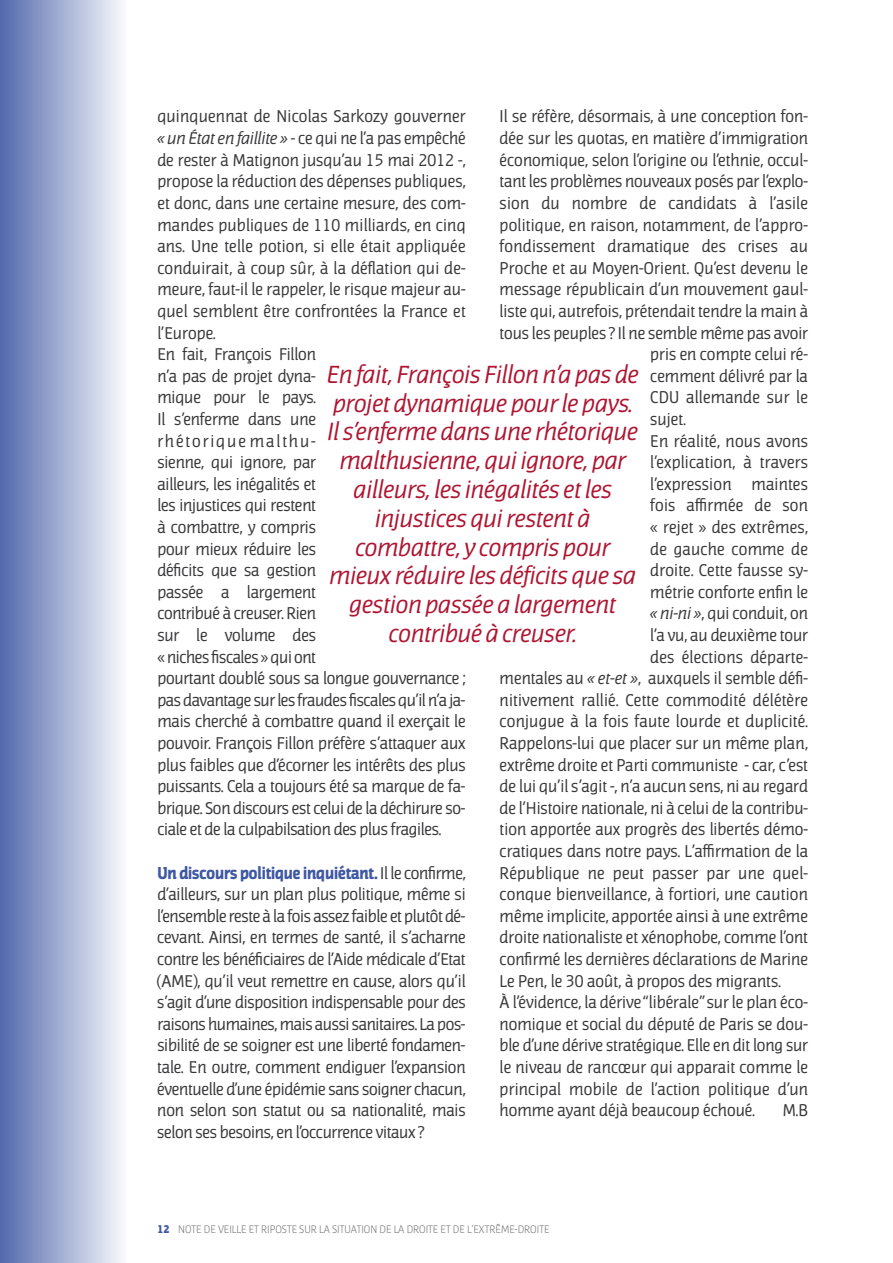
<style>
.page{position:relative;width:893px;height:1263px;background:#fff}
.page>*{position:absolute;margin:0;border:0;box-sizing:border-box;transform-origin:0 0}
.t1{font:italic 24px/28.8px "Jaures";color:#ae1632;text-align:center}
.t2{font:16.5px/21.6px "Jaures";letter-spacing:.005em;color:#39383a}
.t3{font:300 10.5px "Jaures";letter-spacing:.005em;color:#747475}
.s1{font-style:italic}
.s2{font-weight:700;color:#3f58a2}
.s3{font-weight:900;color:#3f58a2}
</style>
<div class="page">
<div style="left:0;top:0;width:127px;height:1263px;background:linear-gradient(to right,#5168ab,#fbfcfd)"></div>
<p class="t2" style="left:157px;top:106px;width:310px">quinquennat de Nicolas Sarkozy gouverner <span class="s1">« un État en faillite »</span> - ce qui ne l’a pas empêché de rester à Matignon jusqu’au 15 mai 2012 -, propose la réduction des dépenses publiques, et donc, dans une certaine mesure, des com&shy;mandes publiques de 110 milliards, en cinq ans. Une telle potion, si elle était appliquée conduirait, à coup sûr, à la déflation qui de&shy;meure, faut-il le rappeler, le risque majeur au&shy;quel semblent être confrontées la France et l’Europe.<br>En fait, François Fillon<br>n’a pas de projet dyna-<br>mique pour le pays.<br>Il s’enferme dans une<br>rhétorique malthu-<br>sienne, qui ignore, par<br>ailleurs, les inégalités et<br>les injustices qui restent<br>à combattre, y compris<br>pour mieux réduire les<br>déficits que sa gestion<br>passée a largement<br>contribué à creuser. Rien<br>sur le volume des<br>« niches fiscales » qui ont<br>pourtant doublé sous sa longue gouvernance ; pas davantage sur les fraudes fiscales qu’il n’a ja&shy;mais cherché à combattre quand il exerçait le pouvoir. François Fillon préfère s’attaquer aux plus faibles que d’écorner les intérêts des plus puissants. Cela a toujours été sa marque de fa&shy;brique. Son discours est celui de la déchirure so&shy;ciale et de la culpabilsation des plus fragiles.</p>
<p class="t2" style="left:157px;top:862px;width:310px;text-align:justify"><span class="s2">Un discours politique inquiétant.</span> Il le confirme, d’ailleurs, sur un plan plus politique, même si l’ensemble reste à la fois assez faible et plutôt dé&shy;cevant. Ainsi, en termes de santé, il s’acharne contre les bénéficiaires de l’Aide médicale d’Etat (AME), qu’il veut remettre en cause, alors qu’il s’agit d’une disposition indispensable pour des raisons humaines, mais aussi sanitaires. La pos&shy;sibilité de se soigner est une liberté fondamen&shy;tale. En outre, comment endiguer l’expansion éventuelle d’une épidémie sans soigner chacun, non selon son statut ou sa nationalité, mais selon ses besoins, en l’occurrence vitaux ?</p>
<p class="t2" style="left:500px;top:106px;width:310px">Il se réfère, désormais, à une conception fon-</p>
<p class="t2" style="left:500px;top:128px;width:310px">dée sur les quotas, en matière d’immigration</p>
<p class="t2" style="left:500px;top:149px;width:310px">économique, selon l’origine ou l’ethnie, occul-</p>
<p class="t2" style="left:500px;top:171px;width:310px">tant les problèmes nouveaux posés par l’explo-</p>
<p class="t2" style="left:500px;top:192px;width:310px">sion du nombre de candidats à l’asile</p>
<p class="t2" style="left:500px;top:214px;width:310px">politique, en raison, notamment, de l’appro-</p>
<p class="t2" style="left:500px;top:236px;width:310px">fondissement dramatique des crises au</p>
<p class="t2" style="left:500px;top:257px;width:310px">Proche et au Moyen-Orient. Qu’est devenu le</p>
<p class="t2" style="left:500px;top:279px;width:310px">message républicain d’un mouvement gaul-</p>
<p class="t2" style="left:500px;top:300px;width:310px">liste qui, autrefois, prétendait tendre la main à</p>
<p class="t2" style="left:500px;top:322px;width:310px">tous les peuples ? Il ne semble même pas avoir</p>
<p class="t2" style="left:650px;top:344px;width:159px">pris en compte celui ré-</p>
<p class="t2" style="left:650px;top:365px;width:159px">cemment délivré par la</p>
<p class="t2" style="left:650px;top:387px;width:159px">CDU allemande sur le</p>
<p class="t2" style="left:650px;top:408px;width:37px">sujet.</p>
<p class="t2" style="left:650px;top:430px;width:159px">En réalité, nous avons</p>
<p class="t2" style="left:650px;top:452px;width:159px">l’explication, à travers</p>
<p class="t2" style="left:650px;top:473px;width:159px">l’expression maintes</p>
<p class="t2" style="left:650px;top:495px;width:159px">fois affirmée de son</p>
<p class="t2" style="left:650px;top:516px;width:159px">« rejet » des extrêmes,</p>
<p class="t2" style="left:650px;top:538px;width:159px">de gauche comme de</p>
<p class="t2" style="left:650px;top:560px;width:159px">droite. Cette fausse sy-</p>
<p class="t2" style="left:650px;top:581px;width:159px">métrie conforte enfin le</p>
<p class="t2" style="left:650px;top:603px;width:159px"><span class="s1">« ni-ni »</span>, qui conduit, on</p>
<p class="t2" style="left:650px;top:624px;width:159px">l’a vu, au deuxième tour</p>
<p class="t2" style="left:650px;top:646px;width:159px">des élections départe-</p>
<p class="t2" style="left:500px;top:668px;width:310px">mentales au <span class="s1">« et-et »</span>, auxquels il semble défi-</p>
<p class="t2" style="left:500px;top:689px;width:310px">nitivement rallié. Cette commodité délétère</p>
<p class="t2" style="left:500px;top:711px;width:310px">conjugue à la fois faute lourde et duplicité.</p>
<p class="t2" style="left:500px;top:732px;width:310px">Rappelons-lui que placer sur un même plan,</p>
<p class="t2" style="left:500px;top:754px;width:310px">extrême droite et Parti communiste - car, c’est</p>
<p class="t2" style="left:500px;top:776px;width:310px">de lui qu’il s’agit -, n’a aucun sens, ni au regard</p>
<p class="t2" style="left:500px;top:797px;width:310px">de l’Histoire nationale, ni à celui de la contribu-</p>
<p class="t2" style="left:500px;top:819px;width:310px">tion apportée aux progrès des libertés démo-</p>
<p class="t2" style="left:500px;top:840px;width:310px">cratiques dans notre pays. L’affirmation de la</p>
<p class="t2" style="left:500px;top:862px;width:310px">République ne peut passer par une quel-</p>
<p class="t2" style="left:500px;top:884px;width:310px">conque bienveillance, à fortiori, une caution</p>
<p class="t2" style="left:500px;top:905px;width:310px">même implicite, apportée ainsi à une extrême</p>
<p class="t2" style="left:500px;top:927px;width:310px">droite nationaliste et xénophobe, comme l’ont</p>
<p class="t2" style="left:500px;top:948px;width:310px">confirmé les dernières déclarations de Marine</p>
<p class="t2" style="left:500px;top:970px;width:283px">Le Pen, le 30 août, à propos des migrants.</p>
<p class="t2" style="left:500px;top:992px;width:310px">À l’évidence, la dérive“libérale”sur le plan éco-</p>
<p class="t2" style="left:500px;top:1013px;width:310px">nomique et social du député de Paris se dou-</p>
<p class="t2" style="left:500px;top:1035px;width:310px">ble d’une dérive stratégique. Elle en dit long sur</p>
<p class="t2" style="left:500px;top:1056px;width:310px">le niveau de rancœur qui apparait comme le</p>
<p class="t2" style="left:500px;top:1078px;width:310px">principal mobile de l’action politique d’un</p>
<p class="t2" style="left:500px;top:1100px;width:257px">homme ayant déjà beaucoup échoué.</p>
<p class="t2" style="left:783px;top:1100px;width:27px">M.B</p>
<p class="t1" style="left:327px;top:360px;width:313px">En fait, François Fillon n’a pas de projet dynamique pour le pays.<br>Il s’enferme dans une rhétorique malthusienne, qui ignore, par ailleurs, les inégalités et les injustices qui restent à combattre, y compris pour mieux réduire les déficits que sa gestion passée a largement contribué à creuser.</p>
<p class="t3" style="left:157px;top:1223px;width:394px"><span class="s3">12</span> NOTE DE VEILLE ET RIPOSTE SUR LA SITUATION DE LA DROITE ET DE L’EXTRÊME-DROITE</p>
</div>
